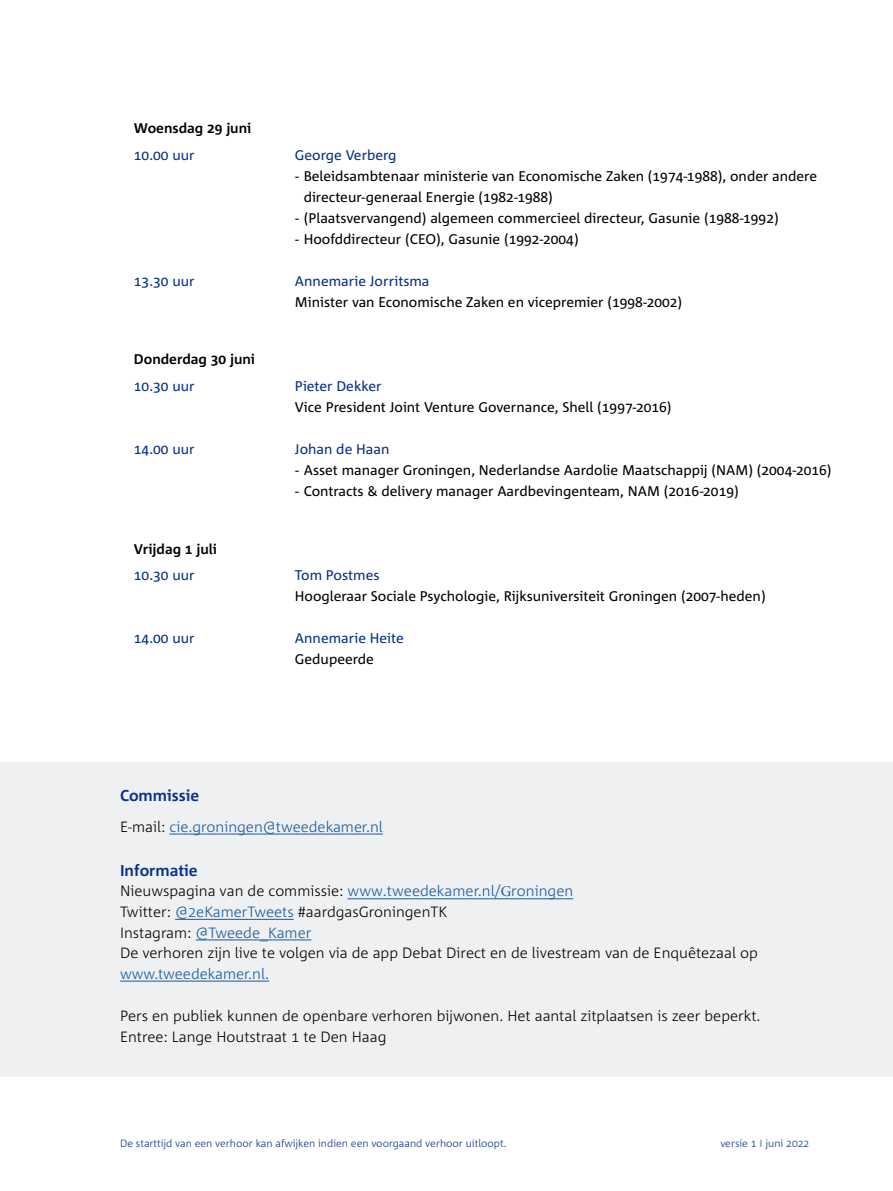
<style>
.page{position:relative;width:893px;height:1191px;background:#fff}
.page>*{position:absolute;margin:0;border:0;box-sizing:border-box;transform-origin:0 0}
.t1{font:700 15.75px "Corpid C1 s";color:#073085}
.t2{font:300 14.88px/20.8px "Corpid C1 s";color:#000}
.t3{font:300 14.88px "Corpid C1 s";color:#165b9a}
.t4{font:14px/21px "Corpid C1 s";color:#000}
.t5{font:14px "Corpid C1 s";color:#073085}
.t6{font:700 14px "Corpid C1 s";color:#000}
.t7{font:300 10.5px "Corpid C1 s";color:#073085}
.s1{color:#000}
.s2{color:#165b9a}
.s3{font-family:"Minion Pro";font-weight:400;color:#165b9a}
.s4{font-weight:700;color:#939ea7}
</style>
<div class="page">
<div style="left:0;top:762px;width:893px;height:314px;background:#eef0f2"></div>
<hr style="left:120px;top:980px;width:149px;height:1px;background:#165b9a">
<hr style="left:196px;top:939px;width:115px;height:1px;background:#165b9a">
<hr style="left:175px;top:919px;width:119px;height:1px;background:#165b9a">
<hr style="left:348px;top:898px;width:225px;height:1px;background:#165b9a">
<hr style="left:169px;top:833px;width:214px;height:1px;background:#165b9a">
<p class="t6" style="left:134px;top:120px;width:119px">Woensdag 29 juni</p>
<p class="t5" style="left:134px;top:146px;width:62px">10.00 uur</p>
<p class="t5" style="left:295px;top:146px;width:103px">George Verberg</p>
<p class="t4" style="left:304px;top:165px;width:515px;text-indent:-9px">- Beleidsambtenaar ministerie van Economische Zaken (1974-1988), onder andere directeur-generaal Energie (1982-1988)</p>
<p class="t4" style="left:295px;top:207px;width:485px">- (Plaatsvervangend) algemeen commercieel directeur, Gasunie (1988-1992)</p>
<p class="t4" style="left:295px;top:228px;width:285px">- Hoofddirecteur (CEO), Gasunie (1992-2004)</p>
<p class="t5" style="left:134px;top:272px;width:62px">13.30 uur</p>
<p class="t5" style="left:295px;top:272px;width:136px">Annemarie Jorritsma</p>
<p class="t4" style="left:295px;top:291px;width:389px">Minister van Economische Zaken en vicepremier (1998-2002)</p>
<p class="t6" style="left:134px;top:351px;width:123px">Donderdag 30 juni</p>
<p class="t5" style="left:134px;top:377px;width:62px">10.30 uur</p>
<p class="t5" style="left:295px;top:377px;width:88px">Pieter Dekker</p>
<p class="t4" style="left:295px;top:396px;width:378px">Vice President Joint Venture Governance, Shell (1997-2016)</p>
<p class="t5" style="left:134px;top:440px;width:62px">14.00 uur</p>
<p class="t5" style="left:295px;top:440px;width:96px">Johan de Haan</p>
<p class="t4" style="left:295px;top:459px;width:538px">- Asset manager Groningen, Nederlandse Aardolie Maatschappij (NAM) (2004-2016)</p>
<p class="t4" style="left:295px;top:480px;width:445px">- Contracts &amp; delivery manager Aardbevingenteam, NAM (2016-2019)</p>
<p class="t6" style="left:134px;top:540px;width:85px">Vrijdag 1 juli</p>
<p class="t5" style="left:134px;top:566px;width:62px">10.30 uur</p>
<p class="t5" style="left:295px;top:566px;width:86px">Tom Postmes</p>
<p class="t4" style="left:295px;top:585px;width:472px">Hoogleraar Sociale Psychologie, Rijksuniversiteit Groningen (2007-heden)</p>
<p class="t5" style="left:134px;top:629px;width:62px">14.00 uur</p>
<p class="t5" style="left:295px;top:629px;width:110px">Annemarie Heite</p>
<p class="t4" style="left:295px;top:648px;width:81px">Gedupeerde</p>
<p class="t1" style="left:120px;top:785px;width:81px">Commissie</p>
<p class="t3" style="left:120px;top:817px;width:264px"><span class="s1">E-mail:</span> cie.groningen@tweedekamer.nl</p>
<p class="t1" style="left:120px;top:860px;width:79px">Informatie</p>
<p class="t2" style="left:120px;top:879px;width:639px">Nieuwspagina van de commissie: <span class="s2">www.tweedekamer.nl/</span><span class="s3">G</span><span class="s2">roningen<br></span>Twitter: <span class="s2">@2eKamerTweets</span> #aardgasGroningenTK<br>Instagram: <span class="s2">@Tweede_Kamer<br></span>De verhoren zijn live te volgen via de app Debat Direct en de livestream van de Enquêtezaal op</p>
<p class="t3" style="left:120px;top:964px;width:151px">www.tweedekamer.nl.</p>
<p class="t2" style="left:120px;top:1004px;width:642px">Pers en publiek kunnen de openbare verhoren bijwonen. Het aantal zitplaatsen is zeer beperkt.<br>Entree: Lange Houtstraat 1 te Den Haag</p>
<p class="t7" style="left:120px;top:1136px;width:388px">De starttijd van een verhoor kan afwijken indien een voorgaand verhoor uitloopt.</p>
<p class="t7" style="left:720px;top:1136px;width:90px">versie 1 <span class="s4">I</span> juni 2022</p>
</div>
